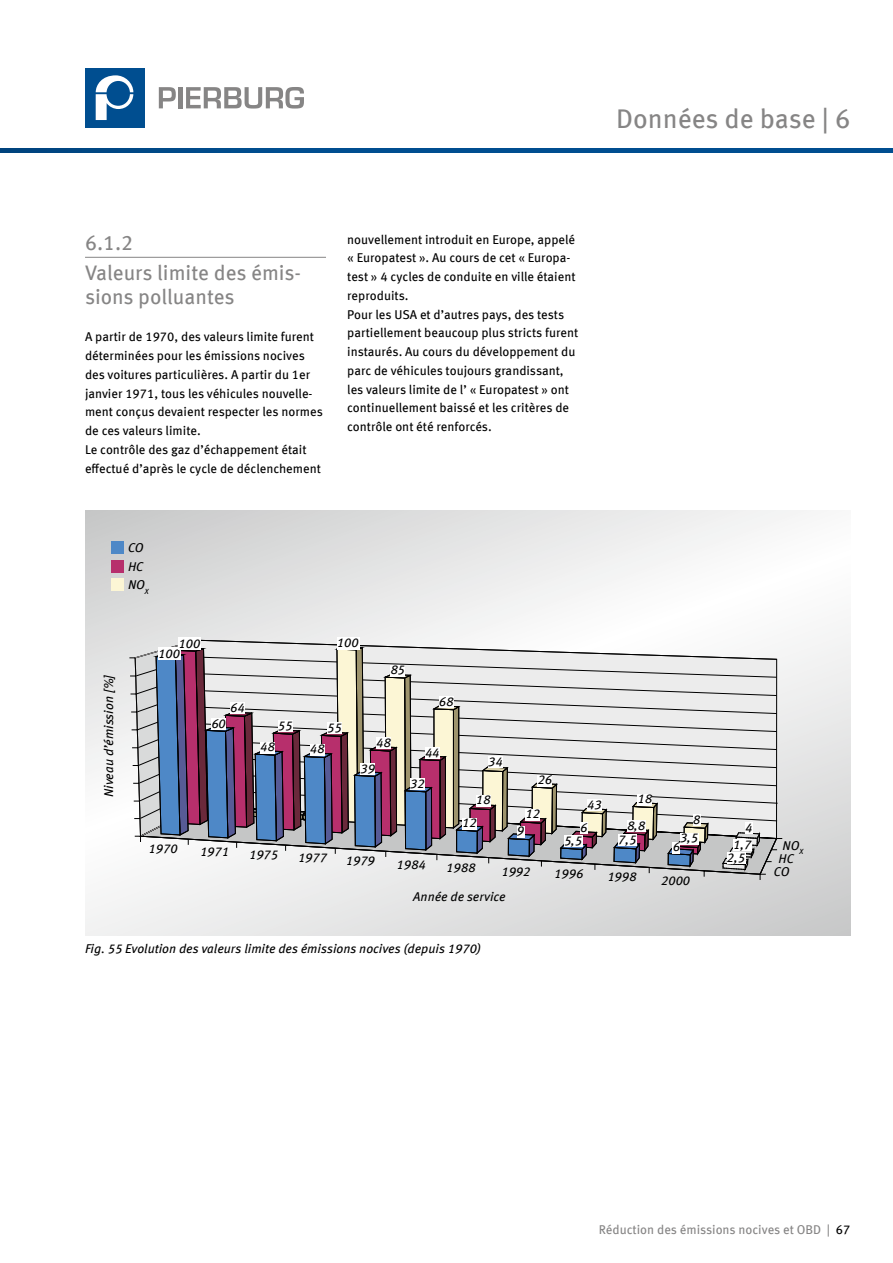
<style>
.page{position:relative;width:893px;height:1263px;background:#fff}
.page>*{position:absolute;margin:0;border:0;box-sizing:border-box;transform-origin:0 0}
.t1{font:27px "Meta OFC";color:#868585}
.t2{font:21px/30px "Meta OFC";color:#868585}
.t3{font:12.75px/18.8px "Meta OFC";color:#000}
.t4{font:italic 12.75px/18.8px "Meta OFC";color:#000}
.t5{font:12.75px "Meta OFC";color:#868585}
.s1{color:#000}
</style>
<div class="page">
<div style="left:85px;top:68px;width:60px;height:60px;background:#004e90"></div>
<svg style="left:96px;top:75px;width:37px;height:45px"></svg>
<svg style="left:159px;top:87px;width:17px;height:21px"></svg>
<hr style="left:179px;top:87px;width:4px;height:21px;background:#868585">
<svg style="left:186px;top:87px;width:118px;height:22px"></svg>
<svg style="left:0;top:149px;width:893px;height:3px"></svg>
<svg style="left:85px;top:510px;width:765px;height:425px"></svg>
<hr style="left:85px;top:257px;width:241px;height:1px;background:#868585">
<svg style="left:129px;top:639px;width:654px;height:242px"></svg>
<div style="left:158px;top:647px;width:22px;height:13px;background:#fff"></div>
<div style="left:178px;top:637px;width:23px;height:13px;background:#fff"></div>
<div style="left:211px;top:718px;width:15px;height:12px;background:#fff"></div>
<div style="left:230px;top:702px;width:15px;height:12px;background:#fff"></div>
<div style="left:260px;top:742px;width:15px;height:11px;background:#fff"></div>
<div style="left:278px;top:720px;width:14px;height:12px;background:#fff"></div>
<div style="left:310px;top:744px;width:15px;height:12px;background:#fff"></div>
<div style="left:327px;top:723px;width:15px;height:11px;background:#fff"></div>
<div style="left:337px;top:637px;width:22px;height:12px;background:#fff"></div>
<div style="left:361px;top:763px;width:14px;height:12px;background:#fff"></div>
<div style="left:376px;top:737px;width:15px;height:12px;background:#fff"></div>
<div style="left:390px;top:665px;width:15px;height:11px;background:#fff"></div>
<div style="left:410px;top:778px;width:15px;height:12px;background:#fff"></div>
<div style="left:425px;top:747px;width:15px;height:12px;background:#fff"></div>
<div style="left:439px;top:696px;width:14px;height:12px;background:#fff"></div>
<div style="left:462px;top:818px;width:15px;height:11px;background:#fff"></div>
<div style="left:488px;top:756px;width:15px;height:12px;background:#fff"></div>
<div style="left:476px;top:795px;width:14px;height:11px;background:#fff"></div>
<div style="left:517px;top:826px;width:7px;height:11px;background:#fff"></div>
<div style="left:538px;top:775px;width:14px;height:11px;background:#fff"></div>
<div style="left:526px;top:809px;width:14px;height:11px;background:#fff"></div>
<div style="left:564px;top:835px;width:18px;height:12px;background:#fff"></div>
<div style="left:580px;top:822px;width:7px;height:12px;background:#fff"></div>
<div style="left:587px;top:799px;width:15px;height:12px;background:#fff"></div>
<div style="left:618px;top:834px;width:18px;height:12px;background:#fff"></div>
<div style="left:627px;top:820px;width:19px;height:12px;background:#fff"></div>
<div style="left:638px;top:794px;width:14px;height:11px;background:#fff"></div>
<div style="left:673px;top:842px;width:7px;height:11px;background:#fff"></div>
<div style="left:680px;top:833px;width:18px;height:11px;background:#fff"></div>
<div style="left:693px;top:814px;width:7px;height:12px;background:#fff"></div>
<div style="left:727px;top:852px;width:18px;height:12px;background:#fff"></div>
<div style="left:733px;top:839px;width:18px;height:12px;background:#fff"></div>
<div style="left:745px;top:822px;width:7px;height:12px;background:#fff"></div>
<div style="left:111px;top:541px;width:13px;height:12px;background:#4e88c7"></div>
<div style="left:111px;top:560px;width:13px;height:12px;background:#b72f6c"></div>
<div style="left:111px;top:578px;width:13px;height:13px;background:#fcf6d5"></div>
<h2 class="t2" style="left:85px;top:228px;width:218px">6.1.2<br>Valeurs limite des émis-</h2>
<h2 class="t2" style="left:85px;top:282px;width:151px">sions polluantes</h2>
<p class="t3" style="left:85px;top:327px;width:239px">A partir de 1970, des valeurs limite furent déterminées pour les émissions nocives des voitures particulières. A partir du 1er janvier 1971, tous les véhicules nouvelle&shy;ment conçus devaient respecter les normes de ces valeurs limite.<br>Le contrôle des gaz d’échappement était effectué d’après le cycle de déclenchement</p>
<p class="t3" style="left:347px;top:230px;width:233px">nouvellement introduit en Europe, appelé « Europatest ». Au cours de cet « Europa&shy;test » 4 cycles de conduite en ville étaient reproduits.<br>Pour les USA et d’autres pays, des tests partiellement beaucoup plus stricts furent instaurés. Au cours du développement du parc de véhicules toujours grandissant, les valeurs limite de l’ « Europatest » ont continuellement baissé et les critères de contrôle ont été renforcés.</p>
<p class="t4" style="left:128px;top:538px;width:22px">CO<br>HC<br>NO<sub>X</sub></p>
<p class="t4" style="left:178px;top:634px;width:23px">100</p>
<p class="t4" style="left:158px;top:644px;width:23px">100</p>
<p class="t4" style="left:337px;top:633px;width:23px">100</p>
<h1 class="t1" style="left:616px;top:101px;width:236px">Données de base | 6</h1>
<p class="t4" style="left:99px;top:797px;width:125px;rotate:-90deg">Niveau d’émission [%]</p>
<p class="t4" style="left:230px;top:698px;width:16px">64</p>
<p class="t4" style="left:211px;top:714px;width:16px">60</p>
<p class="t4" style="left:278px;top:716px;width:16px">55</p>
<p class="t4" style="left:327px;top:718px;width:16px">55</p>
<p class="t4" style="left:390px;top:661px;width:16px">85</p>
<p class="t4" style="left:439px;top:692px;width:16px">68</p>
<p class="t4" style="left:376px;top:733px;width:16px">48</p>
<p class="t4" style="left:260px;top:738px;width:16px">48</p>
<p class="t4" style="left:310px;top:740px;width:16px">48</p>
<p class="t4" style="left:425px;top:743px;width:16px">44</p>
<p class="t4" style="left:488px;top:752px;width:16px">34</p>
<p class="t4" style="left:476px;top:791px;width:16px">18</p>
<p class="t4" style="left:361px;top:759px;width:16px">39</p>
<p class="t4" style="left:538px;top:770px;width:16px">26</p>
<p class="t4" style="left:526px;top:805px;width:16px">12</p>
<p class="t4" style="left:410px;top:774px;width:16px">32</p>
<p class="t4" style="left:638px;top:790px;width:16px">18</p>
<p class="t4" style="left:587px;top:795px;width:16px">43</p>
<p class="t4" style="left:693px;top:810px;width:9px">8</p>
<p class="t4" style="left:462px;top:813px;width:16px">12</p>
<p class="t4" style="left:627px;top:816px;width:20px">8,8</p>
<p class="t4" style="left:580px;top:818px;width:9px">6</p>
<p class="t4" style="left:517px;top:822px;width:9px">9</p>
<p class="t4" style="left:680px;top:829px;width:20px">3,5</p>
<p class="t4" style="left:618px;top:830px;width:20px">7,5</p>
<p class="t4" style="left:564px;top:831px;width:20px">5,5</p>
<p class="t4" style="left:673px;top:837px;width:9px">6</p>
<p class="t4" style="left:149px;top:840px;width:31px">1970</p>
<p class="t4" style="left:200px;top:842px;width:31px">1971</p>
<p class="t4" style="left:249px;top:845px;width:31px">1975</p>
<p class="t4" style="left:298px;top:849px;width:31px">1977</p>
<p class="t4" style="left:346px;top:852px;width:31px">1979</p>
<p class="t4" style="left:397px;top:855px;width:31px">1984</p>
<p class="t4" style="left:446px;top:858px;width:31px">1988</p>
<p class="t4" style="left:501px;top:862px;width:31px">1992</p>
<p class="t4" style="left:554px;top:864px;width:31px">1996</p>
<p class="t4" style="left:607px;top:867px;width:31px">1998</p>
<p class="t4" style="left:661px;top:871px;width:31px">2000</p>
<p class="t4" style="left:413px;top:887px;width:94px">Année de service</p>
<p class="t4" style="left:85px;top:939px;width:398px">Fig. 55 Evolution des valeurs limite des émissions nocives (depuis 1970)</p>
<p class="t4" style="left:745px;top:818px;width:9px">4</p>
<p class="t4" style="left:733px;top:835px;width:20px">1,7</p>
<p class="t4" style="left:727px;top:848px;width:20px">2,5</p>
<p class="t4" style="left:783px;top:836px;width:22px">NO<sub>X</sub></p>
<p class="t4" style="left:779px;top:849px;width:17px">HC</p>
<p class="t4" style="left:774px;top:862px;width:17px">CO</p>
<p class="t5" style="left:599px;top:1222px;width:253px">Réduction des émissions nocives et OBD | <span class="s1">67</span></p>
</div>
